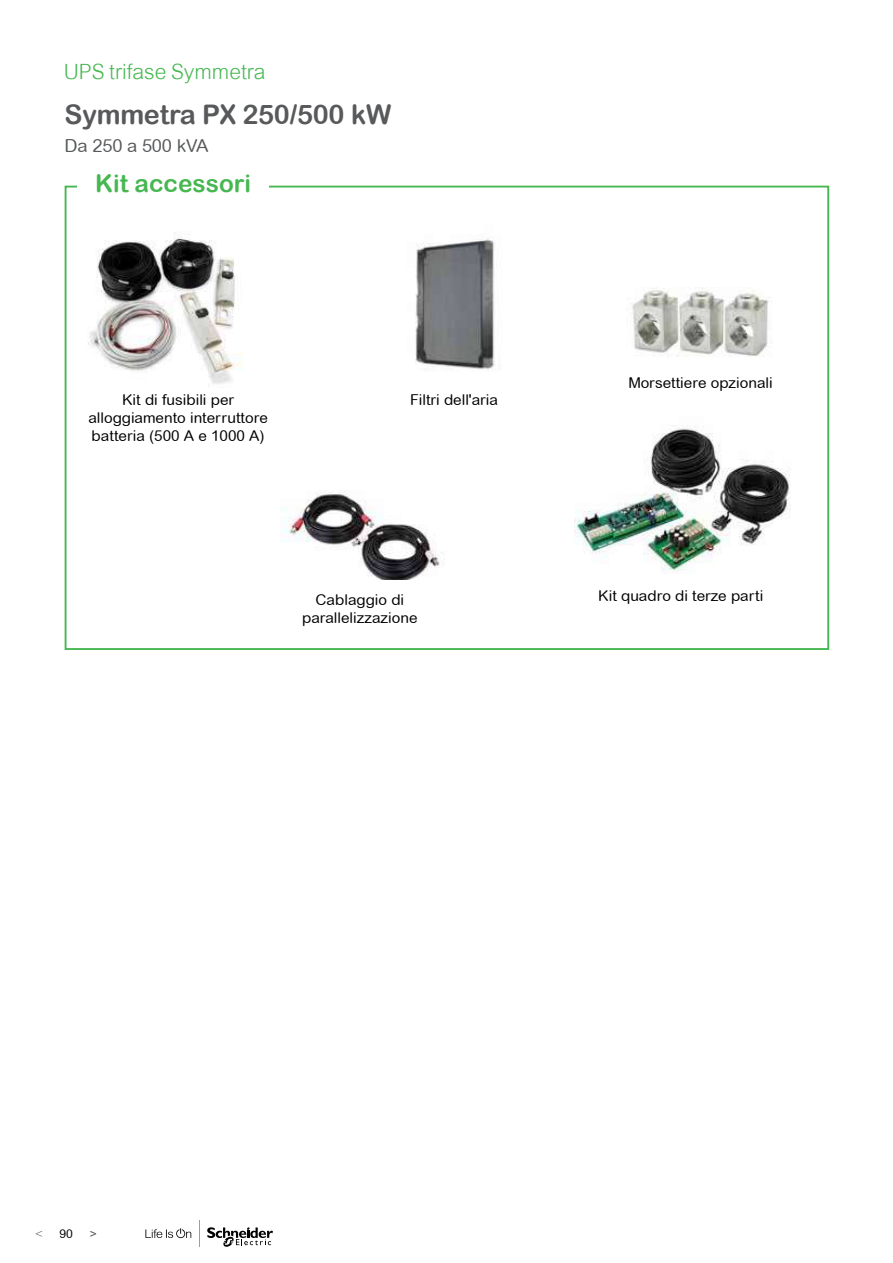
<style>
.page{position:relative;width:893px;height:1263px;background:#fff}
.page>*{position:absolute;margin:0;border:0;box-sizing:border-box;transform-origin:0 0}
.t1{font:27px "Arial Rounded MT Bold";letter-spacing:-.01em;color:#58595b}
.t2{font:24.45px "Arial Rounded MT Bold";color:#46b751}
.t3{font:300 21px "Arial MT Std";color:#46b751}
.t4{font:18px "Arial Rounded MT";letter-spacing:-.01em;color:#58595b}
.t5{font:15px/18px "Arial Rounded MT";color:#000;text-align:center}
.t6{font:12px "Arial Rounded MT";color:#000}
.t7{font:300 12px "Arial Rounded MT Std";color:#58595b}
.t8{font:12px "Arial";color:#58595b}
</style>
<div class="page">
<svg style="left:145px;top:1228px;width:46px;height:10px"></svg>
<svg style="left:207px;top:1227px;width:66px;height:20px"></svg>
<svg style="left:199px;top:1221px;width:1px;height:26px"></svg>
<img style="left:575px;top:428px;width:216px;height:144px">
<img style="left:281px;top:491px;width:164px;height:89px">
<img style="left:88px;top:232px;width:154px;height:152px">
<img style="left:415px;top:238px;width:80px;height:132px">
<img style="left:632px;top:288px;width:137px;height:69px">
<h3 class="t3" style="left:64px;top:60px;width:203px">UPS trifase Symmetra</h3>
<h1 class="t1" style="left:65px;top:98px;width:328px">Symmetra PX 250/500 kW</h1>
<p class="t4" style="left:65px;top:135px;width:146px">Da 250 a 500 kVA</p>
<h2 class="t2" style="left:95px;top:169px;width:158px">Kit accessori</h2>
<p class="t5" style="left:88px;top:391px;width:181px">Kit di fusibili per alloggiamento interruttore batteria (500 A e 1000 A)</p>
<p class="t5" style="left:410px;top:391px;width:89px">Filtri dell'aria</p>
<p class="t5" style="left:629px;top:374px;width:145px">Morsettiere opzionali</p>
<p class="t5" style="left:302px;top:591px;width:117px">Cablaggio di parallelizzazione</p>
<p class="t5" style="left:598px;top:587px;width:167px">Kit quadro di terze parti</p>
<p class="t7" style="left:35px;top:1227px;width:9px">&lt;</p>
<p class="t6" style="left:60px;top:1227px;width:15px">90</p>
<p class="t8" style="left:90px;top:1226px;width:9px">&gt;</p>
</div>
